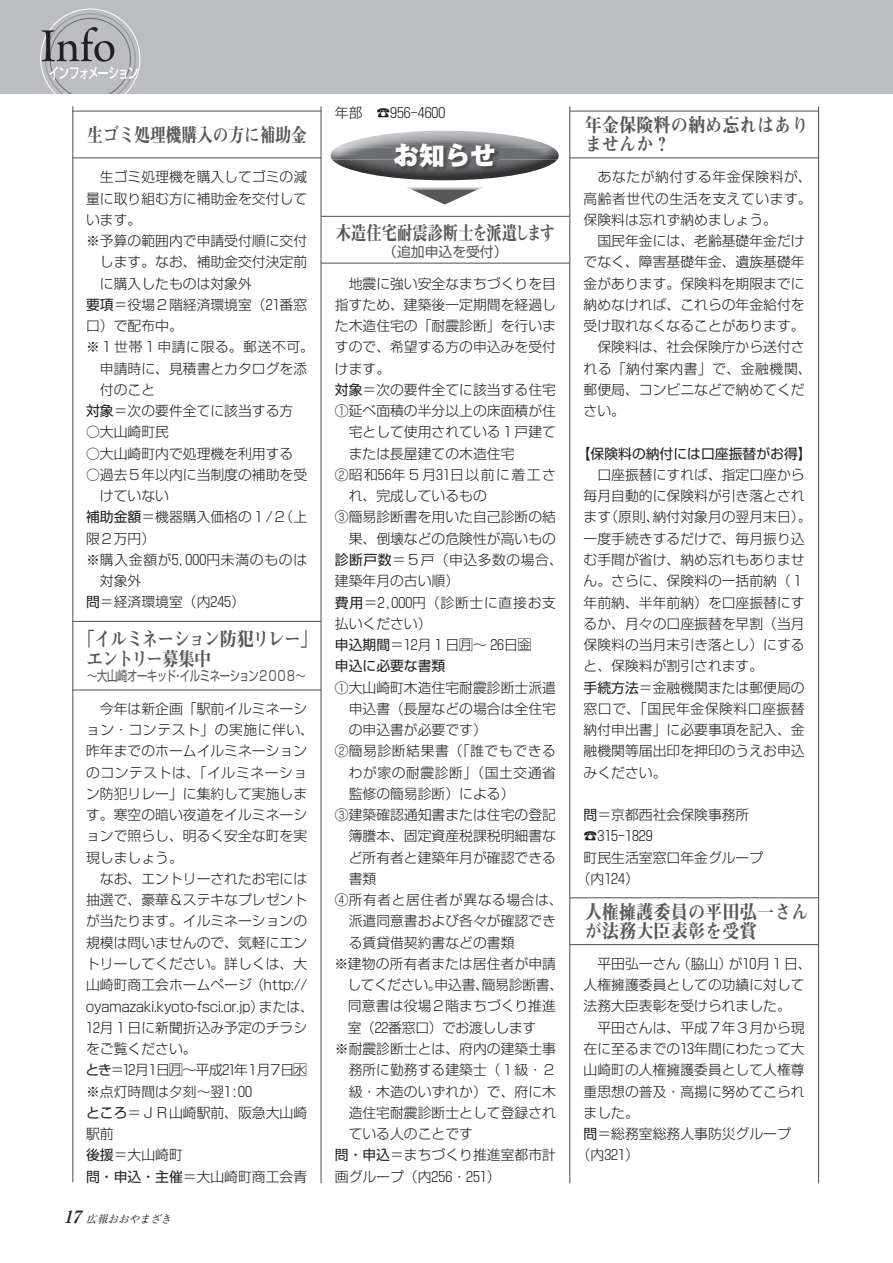
<style>
.page{position:relative;width:893px;height:1263px;background:#fff}
.page>*{position:absolute;margin:0;border:0;box-sizing:border-box;transform-origin:0 0}
.t1{font:25.5px "Gothic MB101 Pro Heavy 90 msp RKSJ H";color:#fff}
.t2{font:19.2px/19.2px "Midashi Min Pro MA31 90 msp RKSJ H";color:#57585a;scale:.9 1}
.t3{font:19.2px/20.2px "Midashi Min Pro MA31 90 msp RKSJ H";letter-spacing:-.08em;color:#57585a;scale:.9 1}
.t4{font:19.2px "Midashi Min Pro MA31 90 msp RKSJ H";color:#57585a;scale:.8 1}
.t5{font:19.2px "Midashi Min Pro MA31 90 msp RKSJ H";color:#57585a;scale:.82 1}
.t6{font:13.8px/21.3px "Shin Go Pro Light 90 msp RKSJ H";color:#231f20}
.t7{font:13.8px "Shin Go Pro Light 90 msp RKSJ H";letter-spacing:.04em;color:#231f20}
.t8{font:13.8px "Shin Go Pro Light 90 msp RKSJ H";letter-spacing:.05em;color:#231f20}
.t9{font:13.8px "Shin Go Pro Regular 90 msp RKSJ H";color:#231f20}
.t10{font:13.8px "Shin Go Pro Regular 90 msp RKSJ H";letter-spacing:-.04em;color:#57585a;scale:.75 1}
.t11{font:13.8px "Shin Go Pro Light 90 msp RKSJ H";letter-spacing:.11em;color:#231f20}
.t12{font:13.8px "Shin Go Pro Light 90 msp RKSJ H";letter-spacing:-.02em;color:#231f20}
.t13{font:13.8px "Shin Go Pro Light 90 msp RKSJ H";letter-spacing:-.025em;color:#231f20}
.t14{font:13.8px "Shin Go Pro Regular 90 msp RKSJ H";color:#57585a}
.t15{font:italic 10.65px "Ryumin Pro Regular 90 msp RKSJ H";color:#231f20}
.s1{font-family:"Shin Go Pro Regular 90 msp RKSJ H"}
.s2{font-family:"Ryumin Pro Bold 90 msp RKSJ H";font-size:16.95px}
</style>
<div class="page">
<div style="left:0;top:0;width:893px;height:94px;background:#bcbdc0"></div>
<svg style="left:40px;top:9px;width:100px;height:85px"></svg>
<hr style="left:321px;top:216px;width:249px;height:1px;background:#57585a">
<hr style="left:321px;top:263px;width:249px;height:1px;background:#57585a">
<hr style="left:72px;top:621px;width:249px;height:1px;background:#57585a">
<hr style="left:72px;top:689px;width:249px;height:1px;background:#57585a">
<hr style="left:320px;top:106px;width:2px;height:1077px;background:#57585a">
<hr style="left:72px;top:106px;width:1px;height:1076px;background:#57585a">
<hr style="left:569px;top:106px;width:1px;height:1077px;background:#57585a">
<hr style="left:818px;top:106px;width:1px;height:1077px;background:#57585a">
<hr style="left:72px;top:111px;width:249px;height:1px;background:#57585a">
<hr style="left:72px;top:157px;width:249px;height:1px;background:#57585a">
<hr style="left:570px;top:111px;width:249px;height:1px;background:#57585a">
<hr style="left:570px;top:157px;width:249px;height:1px;background:#57585a">
<hr style="left:570px;top:897px;width:249px;height:1px;background:#57585a">
<hr style="left:570px;top:944px;width:249px;height:1px;background:#57585a">
<img style="left:338px;top:131px;width:214px;height:16px">
<img style="left:332px;top:159px;width:225px;height:21px">
<img style="left:331px;top:147px;width:228px;height:12px">
<img style="left:394px;top:143px;width:104px;height:29px">
<svg style="left:407px;top:187px;width:76px;height:18px"></svg>
<p class="t6" style="left:335px;top:104px;width:112px">年部　☎956‒4600</p>
<h2 class="t5" style="left:87px;top:127px;width:269px">生ゴミ処理機購入の方に補助金</h2>
<h2 class="t2" style="left:585px;top:118px;width:250px">年金保険料の納め忘れはありませんか？</h2>
<h1 class="t1" style="left:394px;top:146px;width:104px">お知らせ</h1>
<p class="t6" style="left:86px;top:168px;width:223px">　生ゴミ処理機を購入してゴミの減</p>
<p class="t6" style="left:86px;top:190px;width:223px">量に取り組む方に補助金を交付して</p>
<p class="t6" style="left:86px;top:211px;width:57px">います。</p>
<p class="t6" style="left:86px;top:232px;width:223px">※ 予算の範囲内で申請受付順に交付</p>
<p class="t6" style="left:100px;top:253px;width:209px">します。なお、補助金交付決定前</p>
<p class="t6" style="left:100px;top:275px;width:154px">に購入したものは対象外</p>
<p class="t6" style="left:86px;top:296px;width:223px"><span class="s1">要項</span>＝役場２階経済環境室（21番窓</p>
<p class="t6" style="left:86px;top:317px;width:98px">口）で配布中。</p>
<p class="t7" style="left:86px;top:342px;width:230px">※ １世帯１申請に限る。郵送不可。</p>
<p class="t6" style="left:100px;top:360px;width:209px">申請時に、見積書とカタログを添</p>
<p class="t6" style="left:100px;top:381px;width:57px">付のこと</p>
<p class="t6" style="left:86px;top:402px;width:209px"><span class="s1">対象</span>＝次の要件全てに該当する方</p>
<p class="t6" style="left:86px;top:423px;width:84px">○大山崎町民</p>
<p class="t6" style="left:86px;top:445px;width:209px">○大山崎町内で処理機を利用する</p>
<p class="t6" style="left:86px;top:466px;width:223px">○ 過去５年以内に当制度の補助を受</p>
<p class="t6" style="left:100px;top:487px;width:71px">けていない</p>
<p class="t6" style="left:86px;top:508px;width:223px"><span class="s1">補助金額</span>＝機器購入価格の１/２（上</p>
<p class="t6" style="left:86px;top:530px;width:71px">限２万円）</p>
<p class="t8" style="left:86px;top:555px;width:223px">※ 購入金額が5，000円未満のものは</p>
<p class="t6" style="left:100px;top:572px;width:43px">対象外</p>
<p class="t6" style="left:86px;top:593px;width:160px"><span class="s1">問</span>＝経済環境室（内245）</p>
<h2 class="t3" style="left:87px;top:631px;width:257px;text-indent:-9px">「イルミネーション防犯リレー」エントリー募集中</h2>
<p class="t10" style="left:87px;top:671px;width:293px">～大山崎オーキッド・イルミネーション２００８～</p>
<p class="t6" style="left:85px;top:700px;width:230px">　今年は新企画「駅前イルミネーション・コンテスト」の実施に伴い、昨年までのホームイルミネーションのコンテストは、「イルミネーション防犯リレー」に集約して実施します。寒空の暗い夜道をイルミネーションで照らし、明るく安全な町を実現しましょう。<br>　なお、エントリーされたお宅には抽選で、豪華＆ステキなプレゼントが当たります。イルミネーションの規模は問いませんので、気軽にエントリーしてください。詳しくは、大山崎町商工会ホームページ （http:// oyamazaki.kyoto-fsci.or.jp）または、<br>12月１日に新聞折込み予定のチラシをご覧ください。<br><span class="s1">とき</span>＝12月１日月～平成21年１月７日水※点灯時間は夕刻～翌1:00<br><span class="s1">ところ</span>＝ＪＲ山崎駅前、阪急大山崎駅前<br><span class="s1">後援</span>＝大山崎町<br><span class="s1">問・申込・主催</span>＝大山崎町商工会青</p>
<p class="t15" style="left:64px;top:1215px;width:112px"><span class="s2">17</span> 広報おおやまざき</p>
<h2 class="t4" style="left:336px;top:226px;width:275px">木造住宅耐震診断士を派遺します</h2>
<p class="t14" style="left:383px;top:246px;width:126px">（追加申込を受付）</p>
<p class="t6" style="left:335px;top:275px;width:223px">　地震に強い安全なまちづくりを目</p>
<p class="t6" style="left:335px;top:296px;width:223px">指すため、建築後一定期間を経過し</p>
<p class="t6" style="left:335px;top:317px;width:223px">た木造住宅の「耐震診断」を行いま</p>
<p class="t6" style="left:335px;top:338px;width:223px">すので、希望する方の申込みを受付</p>
<p class="t6" style="left:335px;top:360px;width:57px">けます。</p>
<p class="t6" style="left:335px;top:381px;width:223px"><span class="s1">対象</span>＝次の要件全てに該当する住宅</p>
<p class="t6" style="left:335px;top:402px;width:223px">① 延べ面積の半分以上の床面積が住</p>
<p class="t6" style="left:349px;top:423px;width:209px">宅として使用されている１戸建て</p>
<p class="t6" style="left:349px;top:445px;width:167px">または長屋建ての木造住宅</p>
<p class="t11" style="left:335px;top:469px;width:223px">② 昭和56年５月31日以前に着工さ</p>
<p class="t6" style="left:349px;top:487px;width:140px">れ、完成しているもの</p>
<p class="t6" style="left:335px;top:508px;width:223px">③ 簡易診断書を用いた自己診断の結</p>
<p class="t6" style="left:349px;top:530px;width:209px">果、倒壊などの危険性が高いもの</p>
<p class="t7" style="left:335px;top:555px;width:230px"><span class="s1">診断戸数</span>＝５戸（申込多数の場合、</p>
<p class="t6" style="left:335px;top:572px;width:126px">建築年月の古い順）</p>
<p class="t8" style="left:335px;top:597px;width:223px"><span class="s1">費用</span>＝2,000円（診断士に直接お支</p>
<p class="t6" style="left:335px;top:615px;width:98px">払いください）</p>
<p class="t6" style="left:335px;top:636px;width:198px"><span class="s1">申込期間</span>＝12月１日月～ 26日金</p>
<p class="t9" style="left:335px;top:661px;width:112px">申込に必要な書類</p>
<p class="t6" style="left:335px;top:678px;width:223px">① 大山崎町木造住宅耐震診断士派遣</p>
<p class="t6" style="left:349px;top:700px;width:209px">申込書（長屋などの場合は全住宅</p>
<p class="t6" style="left:349px;top:721px;width:140px">の申込書が必要です）</p>
<p class="t7" style="left:335px;top:746px;width:223px">② 簡易診断結果書（「誰でもできる</p>
<p class="t7" style="left:349px;top:767px;width:209px">わが家の耐震診断」（国土交通省</p>
<p class="t6" style="left:349px;top:785px;width:167px">監修の簡易診断）による）</p>
<p class="t6" style="left:335px;top:806px;width:223px">③ 建築確認通知書または住宅の登記</p>
<p class="t6" style="left:349px;top:827px;width:209px">簿謄本、固定資産税課税明細書な</p>
<p class="t6" style="left:349px;top:849px;width:209px">ど所有者と建築年月が確認できる</p>
<p class="t6" style="left:349px;top:870px;width:29px">書類</p>
<p class="t7" style="left:335px;top:895px;width:230px">④ 所有者と居住者が異なる場合は、</p>
<p class="t6" style="left:349px;top:912px;width:209px">派遣同意書および各々が確認でき</p>
<p class="t6" style="left:349px;top:934px;width:167px">る賃貸借契約書などの書類</p>
<p class="t6" style="left:335px;top:955px;width:223px">※ 建物の所有者または居住者が申請</p>
<p class="t12" style="left:347px;top:980px;width:217px">してください。申込書、簡易診断書、</p>
<p class="t6" style="left:348px;top:997px;width:210px">同意書は役場２階まちづくり推進</p>
<p class="t13" style="left:348px;top:1022px;width:190px">室（22番窓口）でお渡しします</p>
<p class="t6" style="left:335px;top:1040px;width:223px">※ 耐震診断士とは、府内の建築士事</p>
<p class="t6" style="left:349px;top:1061px;width:209px">務所に勤務する建築士（１級・２</p>
<p class="t6" style="left:349px;top:1082px;width:209px">級・木造のいずれか）で、府に木</p>
<p class="t6" style="left:349px;top:1104px;width:209px">造住宅耐震診断士として登録され</p>
<p class="t6" style="left:349px;top:1125px;width:126px">ている人のことです</p>
<p class="t6" style="left:335px;top:1146px;width:223px"><span class="s1">問・申込</span>＝まちづくり推進室都市計</p>
<p class="t6" style="left:335px;top:1167px;width:167px">画グループ（内256・251）</p>
<p class="t6" style="left:584px;top:168px;width:230px">　あなたが納付する年金保険料が、高齢者世代の生活を支えています。保険料は忘れず納めましょう。<br>　国民年金には、老齢基礎年金だけでなく、障害基礎年金、遺族基礎年金があります。保険料を期限までに納めなければ、これらの年金給付を受け取れなくなることがあります。　保険料は、社会保険庁から送付される「納付案内書」で、金融機関、郵便局、コンビニなどで納めてください。</p>
<p class="t9" style="left:577px;top:448px;width:236px">【保険料の納付には口座振替がお得】</p>
<p class="t6" style="left:584px;top:466px;width:230px">　口座振替にすれば、指定口座から毎月自動的に保険料が引き落とされます（原則、納付対象月の翌月末日）。一度手続きするだけで、毎月振り込む手間が省け、納め忘れもありません。さらに、保険料の一括前納（１年前納、半年前納）を口座振替にするか、月々の口座振替を早割（当月保険料の当月末引き落とし）にすると、保険料が割引されます。<br><span class="s1">手続方法</span>＝金融機関または郵便局の窓口で、「国民年金保険料口座振替納付申出書」に必要事項を記入、金融機関等届出印を押印のうえお申込みください。</p>
<p class="t6" style="left:584px;top:806px;width:167px"><span class="s1">問</span>＝京都西社会保険事務所</p>
<p class="t6" style="left:584px;top:827px;width:71px">☎315‒1829</p>
<p class="t6" style="left:584px;top:849px;width:181px">町民生活室窓口年金グループ</p>
<p class="t6" style="left:577px;top:870px;width:64px">（内124）</p>
<h2 class="t2" style="left:585px;top:905px;width:250px">人権擁護委員の平田弘一さんが法務大臣表彰を受賞</h2>
<p class="t6" style="left:584px;top:955px;width:230px">　平田弘一さん（脇山）が10月１日、</p>
<p class="t6" style="left:584px;top:976px;width:223px">人権擁護委員としての功績に対して</p>
<p class="t6" style="left:584px;top:997px;width:209px">法務大臣表彰を受けられました。</p>
<p class="t6" style="left:584px;top:1019px;width:223px">　平田さんは、平成７年３月から現</p>
<p class="t6" style="left:584px;top:1040px;width:223px">在に至るまでの13年間にわたって大</p>
<p class="t6" style="left:584px;top:1061px;width:223px">山崎町の人権擁護委員として人権尊</p>
<p class="t6" style="left:584px;top:1082px;width:223px">重思想の普及・高揚に努めてこられ</p>
<p class="t6" style="left:584px;top:1104px;width:57px">ました。</p>
<p class="t6" style="left:584px;top:1125px;width:209px"><span class="s1">問</span>＝総務室総務人事防災グループ</p>
<p class="t6" style="left:577px;top:1146px;width:64px">（内321）</p>
</div>
